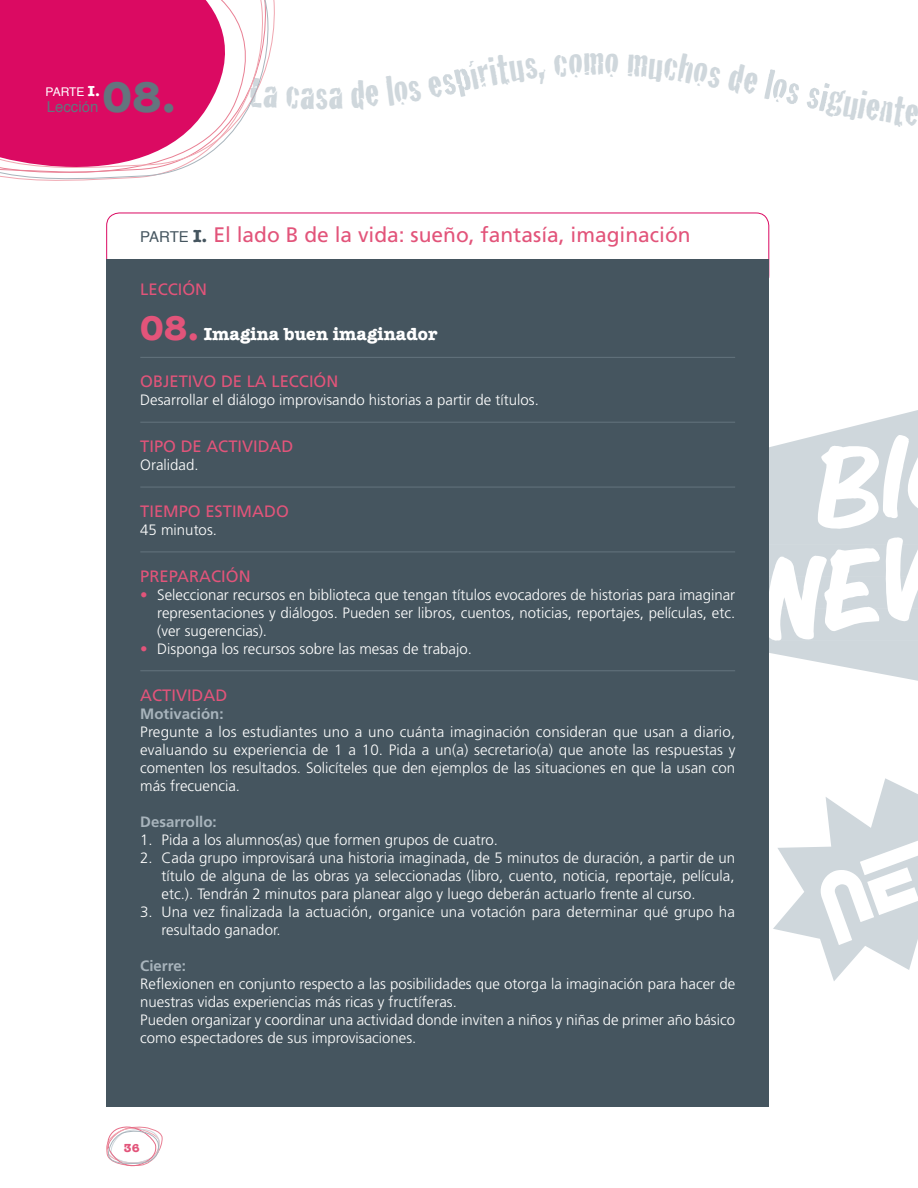
<style>
.page{position:relative;width:918px;height:1188px;background:#fff}
.page>*{position:absolute;margin:0;border:0;box-sizing:border-box;transform-origin:0 0}
.t1{font:700 45px "American Typewriter";color:#64747e}
.t2{font:42px "Cracked";color:#cfd7dc}
.t3{font:21px "Frutiger";color:#e2547a}
.t4{font:700 18px "American Typewriter";color:#fff}
.t5{font:16.5px "Frutiger";color:#e2547a}
.t6{font:300 15px/18px "Frutiger";color:#fff;text-align:justify}
.t7{font:700 15px "Frutiger";color:#a8b4bc}
.t8{font:15px "Helvetica";color:#64747e}
.t9{font:15px "Helvetica";color:#45555f}
.t10{font:12px "Helvetica";letter-spacing:-.01em;color:#fff}
.t11{font:700 12px "American Typewriter";color:#e2547a}
.s1{font-family:"American Typewriter";font-weight:700;font-size:15px}
.s2{font-family:"American Typewriter";font-weight:700;font-size:18px;color:#45555f}
.s3{font-size:36px;color:#e2547a}
.s4{color:#e2547a}
</style>
<div class="page">
<svg style="left:769px;top:410px;width:149px;height:271px"></svg>
<svg style="left:773px;top:778px;width:145px;height:203px"></svg>
<div style="left:106px;top:213px;width:663px;height:75px;border:1px solid #db0a62;border-radius:13px"></div>
<div style="left:106px;top:259px;width:663px;height:848px;background:#45555f"></div>
<svg style="left:0;top:0;width:275px;height:181px;fill:#db0a62"></svg>
<svg style="left:106px;top:1126px;width:56px;height:41px"></svg>
<hr style="left:140px;top:487px;width:595px;height:1px;background:#64747e">
<hr style="left:140px;top:357px;width:595px;height:1px;background:#64747e">
<hr style="left:140px;top:422px;width:595px;height:1px;background:#64747e">
<hr style="left:140px;top:552px;width:595px;height:1px;background:#64747e">
<hr style="left:140px;top:670px;width:595px;height:1px;background:#64747e">
<svg style="left:250px;top:78px;width:25px;height:30px"></svg>
<h1 class="t1" style="left:103px;top:70px;width:75px">08.</h1>
<p class="t10" style="left:46px;top:82px;width:56px">Parte <span class="s1">I.</span></p>
<p class="t8" style="left:47px;top:94px;width:53px">Lección</p>
<h2 class="t2" style="left:300px;top:62px;width:30px">as</h2>
<h2 class="t2" style="left:583px;top:29px;width:23px">m</h2>
<h2 class="t2" style="left:773px;top:52px;width:58px;rotate:13deg">los s</h2>
<p class="t9" style="left:140px;top:224px;width:20px">PARTE</p>
<h3 class="t3" style="left:193px;top:222px;width:499px"><span class="s2">I.</span> EL LADO B DE LA VIDA: SUEÑO, FANTASÍA, IMAGINACIÓN</h3>
<p class="t5" style="left:140px;top:280px;width:68px">LECCIÓN</p>
<p class="t4" style="left:140px;top:323px;width:298px"><span class="s3">08.</span> Imagina buen imaginador</p>
<p class="t5" style="left:140px;top:372px;width:150px">OBJETIVO DE LA LECCIÓN</p>
<p class="t6" style="left:140px;top:391px;width:400px">Desarrollar el diálogo improvisando historias a partir de títulos.</p>
<p class="t5" style="left:140px;top:437px;width:124px">TI PO DE ACTIVIDAD</p>
<p class="t6" style="left:140px;top:456px;width:60px">Oralidad.</p>
<p class="t5" style="left:140px;top:501px;width:11px">TIEM</p>
<p class="t5" style="left:179px;top:501px;width:66px">PO ESTIMADO</p>
<p class="t6" style="left:140px;top:521px;width:78px">45 minutos.</p>
<p class="t5" style="left:140px;top:566px;width:49px">PRE PARACIÓN</p>
<p class="t6" style="left:157px;top:586px;width:579px;text-indent:-17px"><span class="s4">•</span> Seleccionar recursos en biblioteca que tengan títulos evocadores de historias para imaginar representaciones y diálogos. Pueden ser libros, cuentos, noticias, reportajes, películas, etc. (ver sugerencias).</p>
<p class="t6" style="left:140px;top:640px;width:333px"><span class="s4">•</span> Disponga los recursos sobre las mesas de trabajo.</p>
<p class="t5" style="left:140px;top:685px;width:58px">ACTIVIDAD</p>
<p class="t7" style="left:140px;top:705px;width:85px">Motivación:</p>
<p class="t6" style="left:140px;top:722px;width:597px">Pregunte a los estudiantes uno a uno cuánta imaginación consideran que usan a diario, evaluando su experiencia de 1 a 10. Pida a un(a) secretario(a) que anote las respuestas y comenten los resultados. Solicíteles que den ejemplos de las situaciones en que la usan con más frecuencia.</p>
<p class="t7" style="left:140px;top:813px;width:78px">Desarrollo:</p>
<p class="t6" style="left:140px;top:830px;width:359px">1. Pida a los alumnos(as) que formen grupos de cuatro.</p>
<p class="t6" style="left:162px;top:848px;width:575px;text-indent:-21px">2. Cada grupo improvisará una historia imaginada, de 5 minutos de duración, a partir de un título de alguna de las obras ya seleccionadas (libro, cuento, noticia, reportaje, película, etc.). Tendrán 2 minutos para planear algo y luego deberán actuarlo frente al curso.</p>
<p class="t6" style="left:162px;top:902px;width:575px;text-indent:-21px">3. Una vez finalizada la actuación, organice una votación para determinar qué grupo ha resultado ganador.</p>
<p class="t7" style="left:140px;top:957px;width:47px">Cierre:</p>
<p class="t6" style="left:140px;top:974px;width:596px;text-align:left">Reflexionen en conjunto respecto a las posibilidades que otorga la imaginación para hacer de nuestras vidas experiencias más ricas y fructíferas.<br>Pueden organizar y coordinar una actividad donde inviten a niños y niñas de primer año básico como espectadores de sus improvisaciones.</p>
<p class="t11" style="left:124px;top:1140px;width:17px">36</p>
</div>
